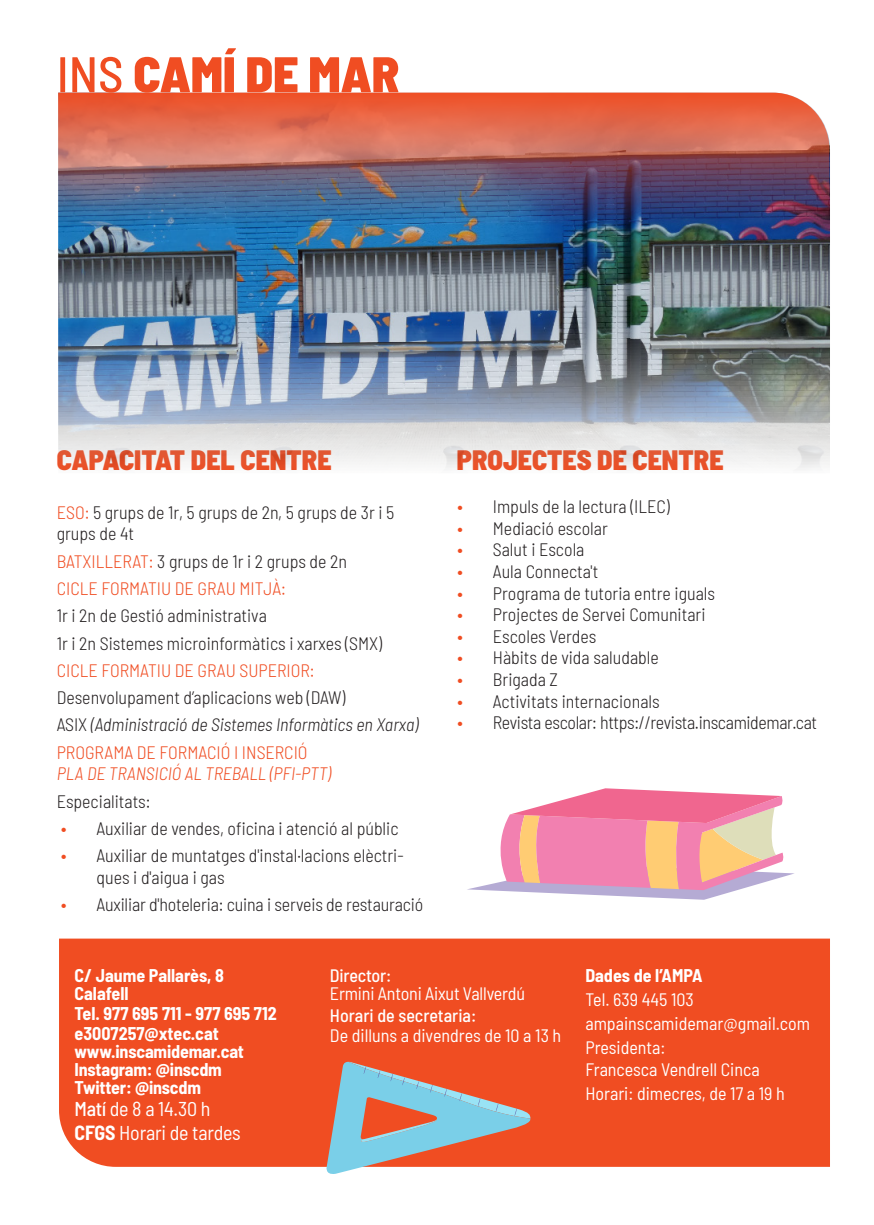
<style>
.page{position:relative;width:874px;height:1225px;background:#fff}
.page>*{position:absolute;margin:0;border:0;box-sizing:border-box;transform-origin:0 0}
.Estilo_de_párrafo_1{font:900 semi-condensed 50px "Barlow";color:#f04d22}
.t1{font:900 semi-condensed 28px "Barlow";color:#f04d22}
.t2{font:semi-condensed 20px "Barlow";letter-spacing:-.01em;color:#fff}
.t3{font:300 semi-condensed 18px/21.6px "Barlow";color:#231f20}
.t4{font:semi-condensed 18px/21.6px "Barlow";color:#fff}
.t5{font:700 semi-condensed 18px "Barlow";letter-spacing:-.005em;color:#fff}
.t6{font:300 semi-condensed 18px "Barlow";color:#f04d22}
.t7{font:300 semi-condensed 18px "Barlow";letter-spacing:-.02em;color:#231f20}
.t8{font:italic 300 semi-condensed 18px "Barlow";color:#231f20}
.t9{font:italic 300 semi-condensed 18px "Barlow";color:#f04d22}
.t10{font:500 semi-condensed 18px "Barlow";color:#fff}
.s1{font-weight:500}
.s2{color:#f04d22}
.s3{font-style:normal}
.s4{font-family:"Brandon Grotesque";font-weight:500;font-stretch:normal;color:#f04d22}
.s5{font-weight:700}
</style>
<div class="page">
<div style="left:59px;top:938px;width:770px;height:228px;background:#f04d22"></div>
<img style="left:58px;top:361px;width:771px;height:109px">
<img style="left:58px;top:93px;width:771px;height:268px">
<svg style="left:324px;top:1061px;width:206px;height:113px;background:#bc9389"></svg>
<svg style="left:467px;top:788px;width:327px;height:111px"></svg>
<p class="Estilo_de_párrafo_1" style="left:57px;top:38px;width:344px"><span class="s1">INS</span> CAMÍ DE MAR</p>
<p class="t1" style="left:57px;top:439px;width:276px">CAPACITAT DEL CENTRE</p>
<p class="t3" style="left:57px;top:500px;width:339px"><span class="s2">ESO:</span> 5 grups de 1r, 5 grups de 2n, 5 grups de 3r i 5 grups de 4t</p>
<p class="t3" style="left:57px;top:549px;width:292px"><span class="s2">BATXILLERAT:</span> 3 grups de 1r i 2 grups de 2n</p>
<p class="t6" style="left:57px;top:575px;width:231px">CICLE FORMATIU DE GRAU MITJÀ:</p>
<p class="t3" style="left:57px;top:603px;width:211px">1r i 2n de Gestió administrativa</p>
<p class="t3" style="left:57px;top:631px;width:327px">1r i 2n Sistemes microinformàtics i xarxes (SMX)</p>
<p class="t6" style="left:57px;top:657px;width:259px">CICLE FORMATIU DE GRAU SUPERIOR:</p>
<p class="t3" style="left:57px;top:685px;width:290px">Desenvolupament d’aplicacions web (DAW)</p>
<p class="t8" style="left:57px;top:712px;width:363px"><span class="s3">ASIX</span> (Administració de Sistemes Informàtics en Xarxa)</p>
<p class="t6" style="left:57px;top:739px;width:252px">PROGRAMA DE FORMACIÓ I INSERCIÓ</p>
<p class="t9" style="left:57px;top:761px;width:276px">PLA DE TRANSICIÓ AL TREBALL (PFI-PTT)</p>
<p class="t3" style="left:57px;top:789px;width:95px">Especialitats:</p>
<p class="t3" style="left:60px;top:816px;width:339px"><span class="s4">•</span> Auxiliar de vendes, oficina i atenció al públic</p>
<p class="t3" style="left:96px;top:843px;width:308px;text-indent:-36px"><span class="s4">•</span> Auxiliar de muntatges d'instal·lacions elèctri&shy;ques i d'aigua i gas</p>
<p class="t3" style="left:60px;top:892px;width:364px"><span class="s4">•</span> Auxiliar d'hoteleria: cuina i serveis de restauració</p>
<p class="t1" style="left:456px;top:439px;width:268px">PROJECTES DE CENTRE</p>
<p class="t3" style="left:456px;top:494px;width:214px"><span class="s4">•</span> Impuls de la lectura (ILEC)</p>
<p class="t3" style="left:456px;top:516px;width:152px"><span class="s4">•</span> Mediació escolar</p>
<p class="t3" style="left:456px;top:538px;width:129px"><span class="s4">•</span> Salut i Escola</p>
<p class="t3" style="left:456px;top:559px;width:143px"><span class="s4">•</span> Aula Connecta't</p>
<p class="t3" style="left:456px;top:581px;width:260px"><span class="s4">•</span> Programa de tutoria entre iguals</p>
<p class="t3" style="left:456px;top:602px;width:250px"><span class="s4">•</span> Projectes de Servei Comunitari</p>
<p class="t3" style="left:456px;top:624px;width:141px"><span class="s4">•</span> Escoles Verdes</p>
<p class="t3" style="left:456px;top:646px;width:203px"><span class="s4">•</span> Hàbits de vida saludable</p>
<p class="t3" style="left:456px;top:667px;width:103px"><span class="s4">•</span> Brigada Z</p>
<p class="t3" style="left:456px;top:689px;width:204px"><span class="s4">•</span> Activitats internacionals</p>
<p class="t7" style="left:456px;top:710px;width:362px"><span class="s4">•</span> Revista escolar: https://revista.inscamidemar.cat</p>
<p class="t5" style="left:74px;top:962px;width:151px">C/ Jaume Pallarès, 8</p>
<p class="t5" style="left:74px;top:980px;width:56px">Calafell</p>
<p class="t5" style="left:74px;top:1000px;width:204px">Tel. 977 695 711 - 977 695 712</p>
<p class="t5" style="left:74px;top:1020px;width:146px">e3007257@xtec.cat</p>
<p class="t5" style="left:74px;top:1038px;width:171px">www.inscamidemar.cat</p>
<p class="t5" style="left:74px;top:1056px;width:149px">Instagram: @inscdm</p>
<p class="t5" style="left:74px;top:1074px;width:128px">Twitter: @inscdm</p>
<p class="t2" style="left:74px;top:1094px;width:137px"><span class="s1">Matí</span> de 8 a 14.30 h</p>
<p class="t2" style="left:74px;top:1118px;width:168px"><span class="s5">CFGS</span> Horari de tardes</p>
<p class="t10" style="left:330px;top:962px;width:63px">Director:</p>
<p class="t4" style="left:330px;top:981px;width:196px">Ermini Antoni Aixut Vallverdú</p>
<p class="t10" style="left:330px;top:1002px;width:148px">Horari de secretaria:</p>
<p class="t4" style="left:330px;top:1023px;width:233px">De dilluns a divendres de 10 a 13 h</p>
<p class="t5" style="left:585px;top:962px;width:119px">Dades de l’AMPA</p>
<p class="t4" style="left:585px;top:987px;width:110px">Tel. 639 445 103</p>
<p class="t4" style="left:585px;top:1011px;width:226px">ampainscamidemar@gmail.com</p>
<p class="t4" style="left:585px;top:1035px;width:176px">Presidenta:<br>Francesca Vendrell Cinca</p>
<p class="t4" style="left:585px;top:1081px;width:201px">Horari: dimecres, de 17 a 19 h</p>
</div>
